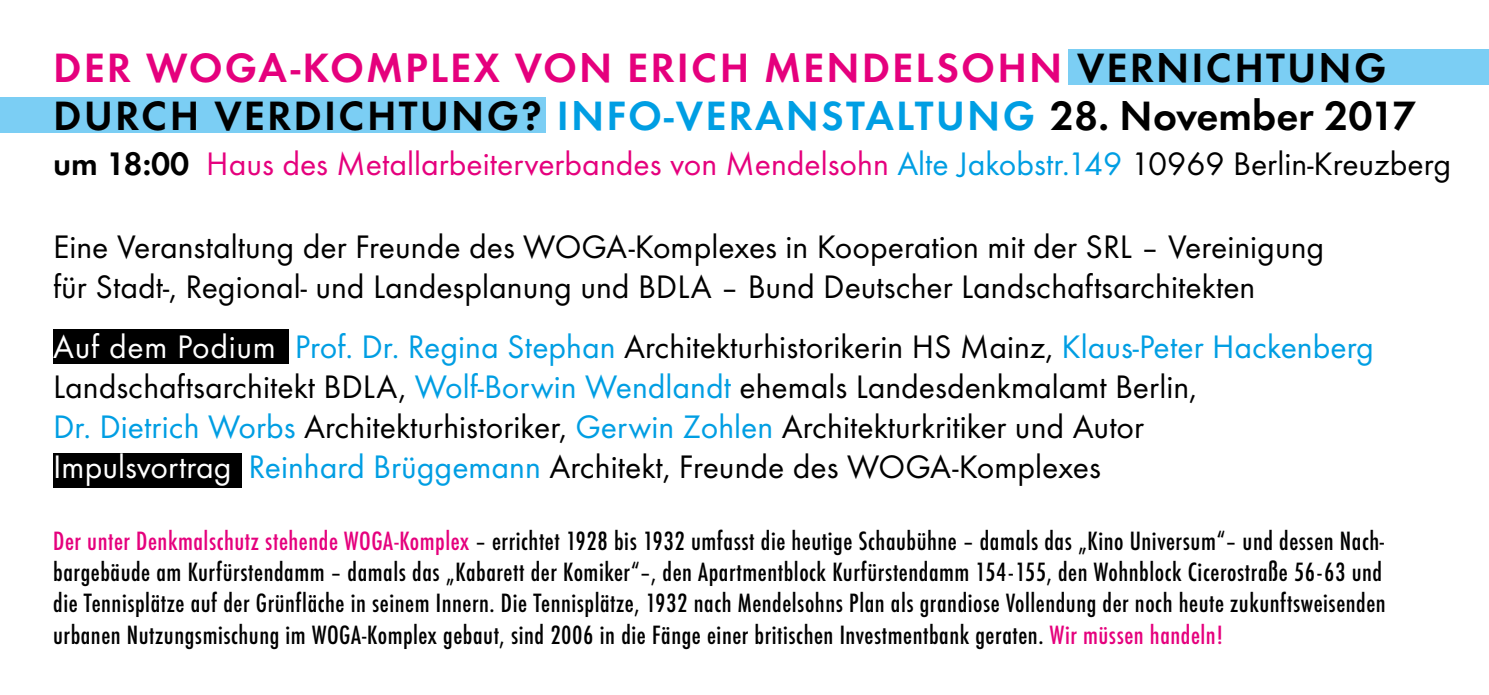
<style>
.page{position:relative;width:1489px;height:695px;background:#fff}
.page>*{position:absolute;margin:0;border:0;box-sizing:border-box;transform-origin:0 0}
.t1{font:600 42.5px "Futura T";letter-spacing:.05em;color:#000}
.t2{font:600 42.5px "Futura T";letter-spacing:.05em;color:#e5007d}
.t3{font:600 42.5px "Futura T";color:#000}
.t4{font:600 42.5px "Futura T";color:#009ee3}
.t5{font:33.75px/40px "Futura T";color:#000}
.t6{font:33.75px "Futura T";color:#e5007d}
.t7{font:500 condensed 27.5px/31.2px "Futura T";letter-spacing:.02em;color:#000}
.s1{color:#009ee3}
.s2{font-weight:600;color:#000}
.s3{color:#000}
.s4{color:#fff}
.s5{color:#e5007d}
</style>
<div class="page">
<div style="left:0;top:97px;width:546px;height:36px;background:#7bcef4"></div>
<div style="left:53px;top:453px;width:189px;height:35px;background:#000"></div>
<div style="left:53px;top:329px;width:235px;height:34px;background:#000"></div>
<div style="left:1068px;top:50px;width:420px;height:35px;background:#7bcef4"></div>
<h1 class="t2" style="left:53px;top:43px;width:306px">DER WOGA-KOMPLEX</h1>
<h1 class="t2" style="left:515px;top:43px;width:33px">VON</h1>
<h1 class="t2" style="left:627px;top:43px;width:48px">ERICH</h1>
<h1 class="t2" style="left:764px;top:43px;width:66px">MENDEL</h1>
<h1 class="t2" style="left:936px;top:43px;width:58px">SOHN</h1>
<h1 class="t1" style="left:1076px;top:43px;width:311px">VERNICHTUNG</h1>
<h1 class="t1" style="left:53px;top:90px;width:680px">DURCH VERDICHTUNG? <span class="s1">INFO-VERAN</span></h1>
<h1 class="t4" style="left:821px;top:90px;width:53px">STALTUNG</h1>
<h1 class="t3" style="left:1050px;top:90px;width:367px">28. NOVEMBER 2017</h1>
<p class="t6" style="left:53px;top:144px;width:1399px"><span class="s2">UM 18:00</span> Haus des Metallarbeiterverbandes von Mendelsohn <span class="s1">Alte Jakobstr.149</span> <span class="s3">10969 Berlin-Kreuzberg</span></p>
<p class="t5" style="left:53px;top:226px;width:1272px">Eine Veranstaltung der Freunde des WOGA-Komplexes in Kooperation mit der SRL – Vereinigung für Stadt-, Regional- und Landesplanung und BDLA – Bund Deutscher Landschaftsarchitekten</p>
<p class="t5" style="left:53px;top:326px;width:1322px"><span class="s4">Auf dem Podium</span> <span class="s1">Prof. Dr. Regina Stephan</span> Architekturhistorikerin HS Mainz, <span class="s1">Klaus-Peter Hackenberg </span>Landschaftsarchitekt BDLA, <span class="s1">Wolf-Borwin Wendlandt</span> ehemals Landesdenkmalamt Berlin,<br><span class="s1">Dr. Dietrich Worbs</span> Architekturhistoriker, <span class="s1">Gerwin Zohlen</span> Architekturkritiker und Autor<br><span class="s4">Impulsvortrag</span> <span class="s1">Reinhard Brüggemann</span> Architekt, Freunde des WOGA-Komplexes</p>
<p class="t7" style="left:53px;top:524px;width:1333px"><span class="s5">Der unter Denkmalschutz stehende Woga-Komplex</span> – errichtet 1928 bis 1932 umfasst die heutige Schaubühne – damals das „Kino Universum“– und dessen Nach&shy;bargebäude am Kurfürstendamm – damals das „Kabarett der Komiker“–, den Apartmentblock Kurfürstendamm 154-155, den Wohnblock Cicerostraße 56-63 und die Tennisplätze auf der Grünfläche in seinem Innern. Die Tennisplätze, 1932 nach Mendelsohns Plan als grandiose Vollendung der noch heute zukunftsweisenden urbanen Nutzungsmischung im WOGA-Komplex gebaut, sind 2006 in die Fänge einer britischen Investmentbank geraten. <span class="s5">Wir müssen handeln!</span></p>
</div>
